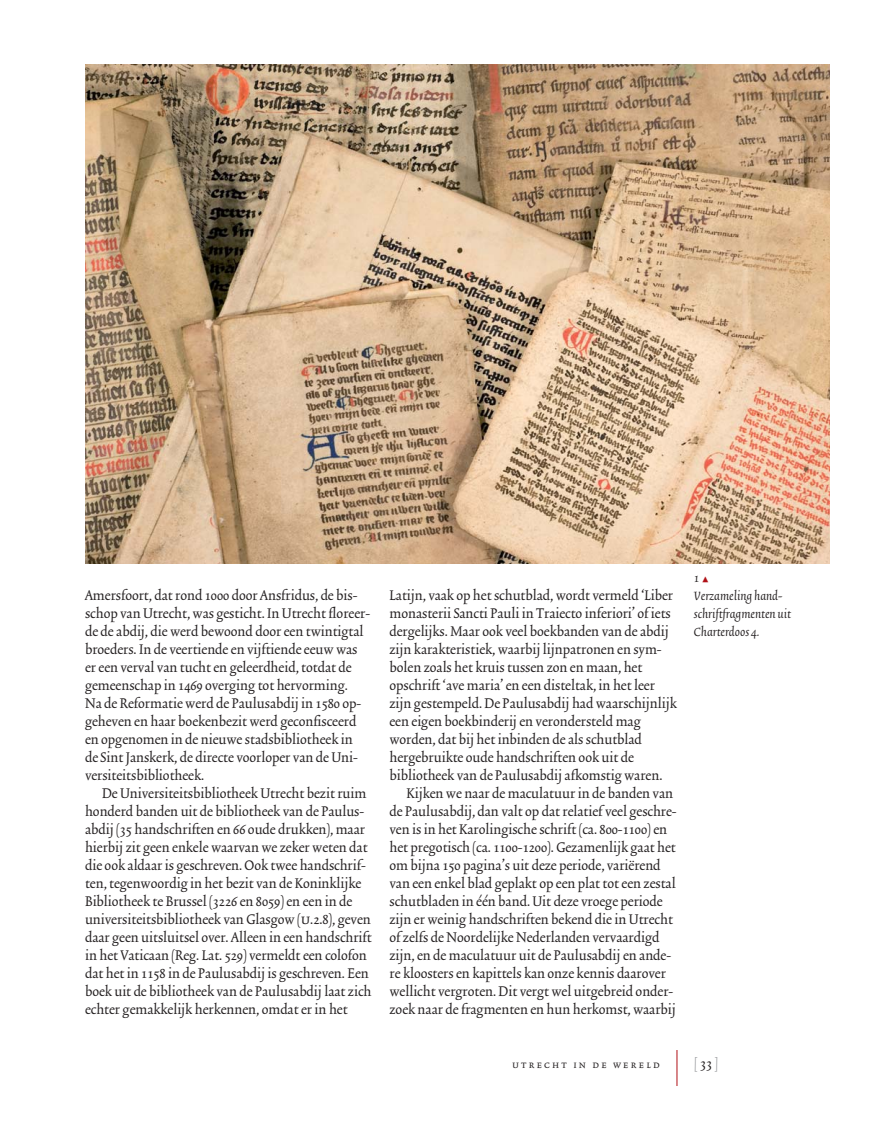
<style>
.page{position:relative;width:893px;height:1127px;background:#fff}
.page>*{position:absolute;margin:0;border:0;box-sizing:border-box;transform-origin:0 0}
.t1{font:16.5px "Trinite No 2 Rom Con";color:#231f20}
.t2{font:16.5px "Trinite No 2 Rom Con";color:#939598}
.t3{font:italic 15px/18px "Trinite No 2";color:#231f20}
.t4{font:12px "Trinite No 2 Rom Con Exp";letter-spacing:.185em;color:#231f20}
.s1{font-family:"Trinite No 2 Rom Con Exp"}
.s2{font-family:"Newspaper Pi BT";font-style:normal;font-size:7.5px;color:#b01016}
.s3{color:#231f20}
</style>
<div class="page">
<hr style="left:677px;top:1050px;width:1px;height:36px;background:#b01016">
<img style="left:85px;top:64px;width:744px;height:500px">
<p class="t1" style="left:85px;top:588px;width:274px">Amersfoort, dat rond 1000 door Ansfridus, de bis-</p>
<p class="t1" style="left:85px;top:606px;width:287px">schop van Utrecht, was gesticht. In Utrecht floreer-</p>
<p class="t1" style="left:85px;top:624px;width:280px">de de abdij, die werd bewoond door een twintigtal</p>
<p class="t1" style="left:85px;top:642px;width:274px">broeders. In de veertiende en vijftiende eeuw was</p>
<p class="t1" style="left:85px;top:660px;width:268px">er een verval van tucht en geleerdheid, totdat de</p>
<p class="t1" style="left:85px;top:678px;width:264px">gemeenschap in 1469 overging tot hervorming.</p>
<p class="t1" style="left:85px;top:696px;width:278px">Na de Reformatie werd de Paulusabdij in 1580 op-</p>
<p class="t1" style="left:85px;top:714px;width:273px">geheven en haar boekenbezit werd geconfisceerd</p>
<p class="t1" style="left:85px;top:732px;width:269px">en opgenomen in de nieuwe stadsbibliotheek in</p>
<p class="t1" style="left:85px;top:750px;width:275px">de Sint Janskerk, de directe voorloper van de Uni-</p>
<p class="t1" style="left:85px;top:768px;width:121px">versiteitsbibliotheek.</p>
<p class="t1" style="left:102px;top:786px;width:266px">De Universiteitsbibliotheek Utrecht bezit ruim</p>
<p class="t1" style="left:85px;top:804px;width:281px">honderd banden uit de bibliotheek van de Paulus-</p>
<p class="t1" style="left:85px;top:822px;width:281px">abdij (35 handschriften en 66 oude drukken), maar</p>
<p class="t1" style="left:85px;top:840px;width:284px">hierbij zit geen enkele waarvan we zeker weten dat</p>
<p class="t1" style="left:85px;top:858px;width:282px">die ook aldaar is geschreven. Ook twee handschrif-</p>
<p class="t1" style="left:85px;top:876px;width:278px">ten, tegenwoordig in het bezit van de Koninklijke</p>
<p class="t1" style="left:85px;top:894px;width:269px">Bibliotheek te Brussel (3226 en 8059) en een in de</p>
<p class="t1" style="left:85px;top:912px;width:287px">universiteitsbibliotheek van Glasgow (<span class="s1">u</span>.2.8), geven</p>
<p class="t1" style="left:85px;top:930px;width:288px">daar geen uitsluitsel over. Alleen in een handschrift</p>
<p class="t1" style="left:85px;top:948px;width:283px">in het Vaticaan (Reg. Lat. 529) vermeldt een colofon</p>
<p class="t1" style="left:85px;top:966px;width:285px">dat het in 1158 in de Paulusabdij is geschreven. Een</p>
<p class="t1" style="left:85px;top:984px;width:288px">boek uit de bibliotheek van de Paulusabdij laat zich</p>
<p class="t1" style="left:85px;top:1002px;width:264px">echter gemakkelijk herkennen, omdat er in het</p>
<p class="t1" style="left:389px;top:588px;width:285px">Latijn, vaak op het schutblad, wordt vermeld ‘Liber</p>
<p class="t1" style="left:389px;top:606px;width:283px">monasterii Sancti Pauli in Traiecto inferiori’ of iets</p>
<p class="t1" style="left:389px;top:624px;width:281px">dergelijks. Maar ook veel boekbanden van de abdij</p>
<p class="t1" style="left:389px;top:642px;width:274px">zijn karakteristiek, waarbij lijnpatronen en sym-</p>
<p class="t1" style="left:389px;top:660px;width:254px">bolen zoals het kruis tussen zon en maan, het</p>
<p class="t1" style="left:389px;top:678px;width:267px">opschrift ‘ave maria’ en een disteltak, in het leer</p>
<p class="t1" style="left:389px;top:696px;width:289px">zijn gestempeld. De Paulusabdij had waarschijnlijk</p>
<p class="t1" style="left:389px;top:714px;width:253px">een eigen boekbinderij en verondersteld mag</p>
<p class="t1" style="left:389px;top:732px;width:254px">worden, dat bij het inbinden de als schutblad</p>
<p class="t1" style="left:389px;top:750px;width:246px">hergebruikte oude handschriften ook uit de</p>
<p class="t1" style="left:389px;top:768px;width:274px">bibliotheek van de Paulusabdij afkomstig waren.</p>
<p class="t1" style="left:406px;top:786px;width:268px">Kijken we naar de maculatuur in de banden van</p>
<p class="t1" style="left:389px;top:804px;width:289px">de Paulusabdij, dan valt op dat relatief veel geschre-</p>
<p class="t1" style="left:389px;top:822px;width:279px">ven is in het Karolingische schrift (ca. 800-1100) en</p>
<p class="t1" style="left:389px;top:840px;width:288px">het pregotisch (ca. 1100-1200). Gezamenlijk gaat het</p>
<p class="t1" style="left:389px;top:858px;width:273px">om bijna 150 pagina’s uit deze periode, variërend</p>
<p class="t1" style="left:389px;top:876px;width:288px">van een enkel blad geplakt op een plat tot een zestal</p>
<p class="t1" style="left:389px;top:894px;width:275px">schutbladen in één band. Uit deze vroege periode</p>
<p class="t1" style="left:389px;top:912px;width:285px">zijn er weinig handschriften bekend die in Utrecht</p>
<p class="t1" style="left:389px;top:930px;width:271px">of zelfs de Noordelijke Nederlanden vervaardigd</p>
<p class="t1" style="left:389px;top:948px;width:283px">zijn, en de maculatuur uit de Paulusabdij en ande-</p>
<p class="t1" style="left:389px;top:966px;width:278px">re kloosters en kapittels kan onze kennis daarover</p>
<p class="t1" style="left:389px;top:984px;width:285px">wellicht vergroten. Dit vergt wel uitgebreid onder-</p>
<p class="t1" style="left:389px;top:1002px;width:288px">zoek naar de fragmenten en hun herkomst, waarbij</p>
<p class="t3" style="left:694px;top:569px;width:98px">1<span class="s2">-<br></span>Verzameling hand&shy;schriftfragmenten uit<br>Charterdoos 4.</p>
<p class="t4" style="left:512px;top:1057px;width:149px">utrecht in de wereld</p>
<p class="t2" style="left:694px;top:1056px;width:26px">[<span class="s3">33</span>]</p>
</div>
